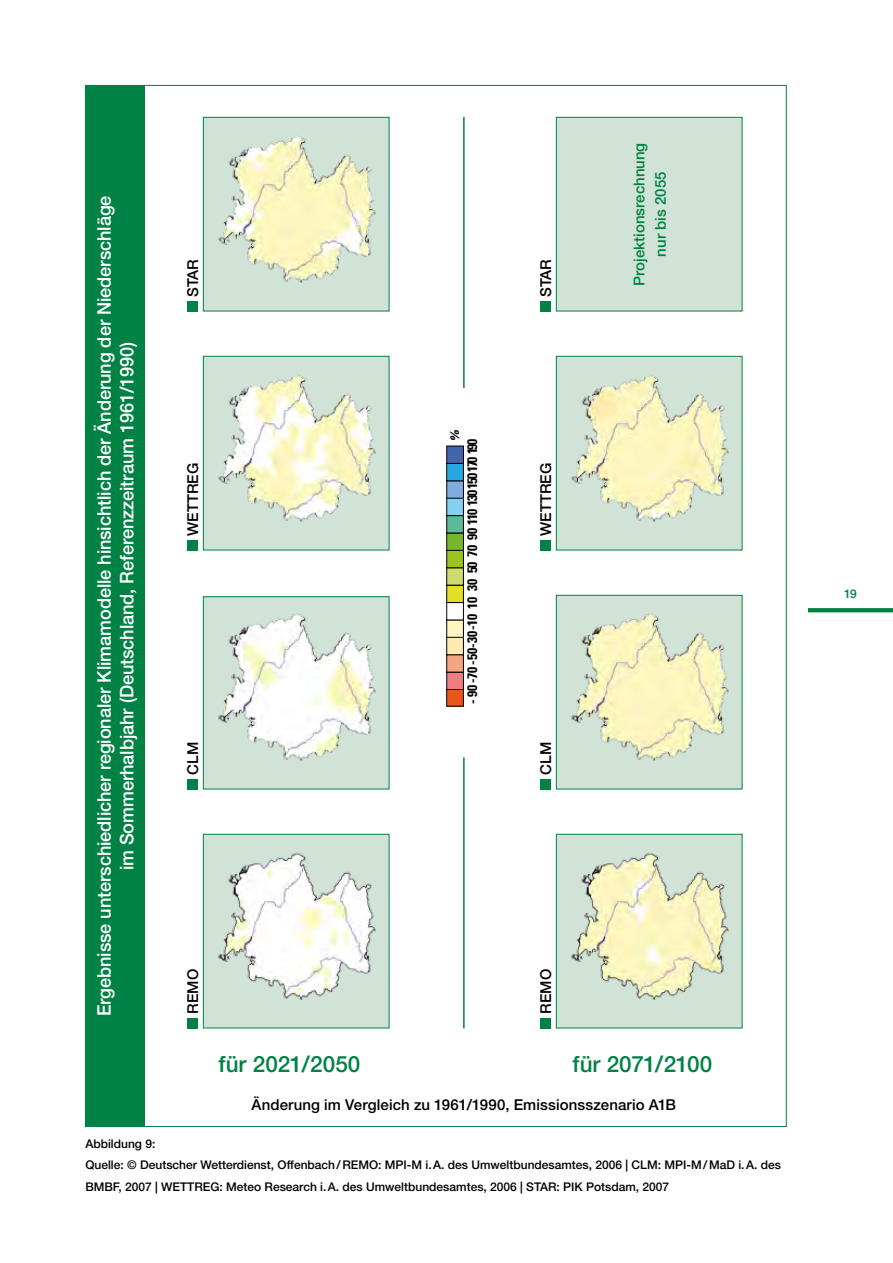
<style>
.page{position:relative;width:893px;height:1263px;background:#fff}
.page>*{position:absolute;margin:0;border:0;box-sizing:border-box;transform-origin:0 0}
.t1{font:500 22.5px "Helvetica Neue";color:#008244}
.t2{font:500 18.75px/22.5px "Helvetica Neue";letter-spacing:-.005em;color:#fff;text-align:center}
.t3{font:500 15px "Helvetica Neue";color:#000}
.t4{font:500 15px/21.3px "Helvetica Neue";color:#008244;text-align:center}
.t5{font:700 condensed 13.8px "Univers LT";letter-spacing:-.01em;color:#000}
.BU_oder_Fusszeile{font:500 12px/21.3px "Helvetica Neue";color:#000}
.t6{font:500 12px "Helvetica Neue";color:#008244}
.t7{font:italic 900 11.85px "Univers LT";color:#000}
</style>
<div class="page">
<svg style="left:808px;top:608px;width:85px;height:4px"></svg>
<div style="left:85px;top:85px;width:702px;height:1042px;background:#fff;border:1px solid #008244"></div>
<div style="left:85px;top:85px;width:60px;height:1042px;background:#008244"></div>
<hr style="left:463px;top:117px;width:2px;height:271px;background:#008244">
<div style="left:447px;top:689px;width:16px;height:17px;background:#ea551d"></div>
<div style="left:446px;top:688px;width:18px;height:19px;border:1px solid #000"></div>
<div style="left:447px;top:672px;width:16px;height:17px;background:#ef7d82"></div>
<div style="left:446px;top:672px;width:18px;height:18px;border:1px solid #000"></div>
<div style="left:447px;top:655px;width:16px;height:17px;background:#f5a483"></div>
<div style="left:446px;top:654px;width:18px;height:19px;border:1px solid #000"></div>
<div style="left:447px;top:637px;width:16px;height:18px;background:#ffebaf"></div>
<div style="left:446px;top:637px;width:18px;height:18px;border:1px solid #000"></div>
<div style="left:447px;top:620px;width:16px;height:17px;background:#fcf6c0"></div>
<div style="left:446px;top:619px;width:18px;height:19px;border:1px solid #000"></div>
<div style="left:446px;top:602px;width:18px;height:18px;border:1px solid #000"></div>
<div style="left:447px;top:585px;width:16px;height:17px;background:#e3df24"></div>
<div style="left:446px;top:585px;width:18px;height:18px;border:1px solid #000"></div>
<div style="left:447px;top:568px;width:16px;height:17px;background:#cfdb6c"></div>
<div style="left:446px;top:567px;width:18px;height:19px;border:1px solid #000"></div>
<div style="left:447px;top:550px;width:16px;height:18px;background:#9bc31c"></div>
<div style="left:446px;top:550px;width:18px;height:18px;border:1px solid #000"></div>
<div style="left:447px;top:533px;width:16px;height:17px;background:#77b82a"></div>
<div style="left:446px;top:532px;width:18px;height:19px;border:1px solid #000"></div>
<div style="left:447px;top:516px;width:16px;height:17px;background:#5aba9a"></div>
<div style="left:446px;top:515px;width:18px;height:18px;border:1px solid #000"></div>
<div style="left:447px;top:498px;width:16px;height:18px;background:#83d0f3"></div>
<div style="left:446px;top:498px;width:18px;height:18px;border:1px solid #000"></div>
<div style="left:447px;top:481px;width:16px;height:17px;background:#80abdc"></div>
<div style="left:446px;top:480px;width:18px;height:19px;border:1px solid #000"></div>
<div style="left:447px;top:463px;width:16px;height:18px;background:#26a7e0"></div>
<div style="left:446px;top:463px;width:18px;height:18px;border:1px solid #000"></div>
<div style="left:447px;top:446px;width:16px;height:17px;background:#4266ae"></div>
<div style="left:446px;top:445px;width:18px;height:19px;border:1px solid #000"></div>
<div style="left:203px;top:834px;width:186px;height:194px;background:#d1e3d6"></div>
<img style="left:218px;top:852px;width:158px;height:148px">
<div style="left:203px;top:834px;width:186px;height:194px;border:1px solid #008244"></div>
<div style="left:187px;top:1018px;width:11px;height:10px;background:#008244"></div>
<div style="left:203px;top:597px;width:186px;height:192px;background:#d1e3d6"></div>
<img style="left:218px;top:613px;width:158px;height:148px">
<div style="left:203px;top:596px;width:186px;height:193px;border:1px solid #008244"></div>
<div style="left:187px;top:779px;width:11px;height:10px;background:#008244"></div>
<div style="left:203px;top:356px;width:186px;height:194px;background:#d1e3d6"></div>
<img style="left:218px;top:375px;width:158px;height:147px">
<div style="left:203px;top:356px;width:186px;height:194px;border:1px solid #008244"></div>
<div style="left:187px;top:540px;width:11px;height:10px;background:#008244"></div>
<div style="left:203px;top:117px;width:186px;height:194px;background:#d1e3d6"></div>
<img style="left:218px;top:136px;width:158px;height:147px">
<div style="left:203px;top:117px;width:186px;height:194px;border:1px solid #008244"></div>
<div style="left:187px;top:301px;width:11px;height:10px;background:#008244"></div>
<div style="left:556px;top:834px;width:186px;height:194px;background:#d1e3d6"></div>
<img style="left:571px;top:852px;width:158px;height:148px">
<div style="left:556px;top:834px;width:186px;height:194px;border:1px solid #008244"></div>
<div style="left:540px;top:1018px;width:11px;height:10px;background:#008244"></div>
<div style="left:556px;top:595px;width:186px;height:194px;background:#d1e3d6"></div>
<img style="left:571px;top:614px;width:158px;height:147px">
<div style="left:556px;top:595px;width:186px;height:194px;border:1px solid #008244"></div>
<div style="left:540px;top:779px;width:11px;height:10px;background:#008244"></div>
<div style="left:556px;top:356px;width:186px;height:194px;background:#d1e3d6"></div>
<img style="left:571px;top:375px;width:158px;height:147px">
<div style="left:556px;top:356px;width:186px;height:194px;border:1px solid #008244"></div>
<div style="left:540px;top:540px;width:11px;height:10px;background:#008244"></div>
<div style="left:556px;top:117px;width:186px;height:194px;background:#d1e3d6"></div>
<div style="left:556px;top:117px;width:186px;height:194px;border:1px solid #008244"></div>
<div style="left:540px;top:301px;width:11px;height:10px;background:#008244"></div>
<hr style="left:463px;top:757px;width:2px;height:271px;background:#008244">
<h2 class="t2" style="left:93px;top:1016px;width:822px;rotate:-90deg">Ergebnisse unterschiedlicher regionaler Klimamodelle hinsichtlich der Änderung der Niederschläge im Sommerhalbjahr (Deutschland, Referenzzeitraum 1961/1990)</h2>
<p class="t3" style="left:184px;top:297px;width:39px;rotate:-90deg">STAR</p>
<p class="t3" style="left:184px;top:536px;width:74px;rotate:-90deg">WETTREG</p>
<p class="t3" style="left:184px;top:775px;width:34px;rotate:-90deg">CLM</p>
<p class="t7" style="left:448px;top:442px;width:14px;rotate:-90deg">%</p>
<p class="t5" style="left:464px;top:704px;width:267px;rotate:-90deg">- 90 -70 -50-30-10 10 30 50 70 90 110 130150170 190</p>
<p class="t3" style="left:537px;top:297px;width:39px;rotate:-90deg">STAR</p>
<p class="t3" style="left:537px;top:536px;width:74px;rotate:-90deg">WETTREG</p>
<p class="t3" style="left:537px;top:775px;width:34px;rotate:-90deg">CLM</p>
<p class="t4" style="left:628px;top:286px;width:144px;rotate:-90deg">Projektionsrechnung nur bis 2055</p>
<p class="t3" style="left:184px;top:1014px;width:46px;rotate:-90deg">REMO</p>
<p class="t1" style="left:219px;top:1050px;width:143px">für 2021/2050</p>
<p class="t3" style="left:537px;top:1014px;width:46px;rotate:-90deg">REMO</p>
<p class="t1" style="left:573px;top:1050px;width:141px">für 2071/2100</p>
<p class="t3" style="left:252px;top:1095px;width:426px">Änderung im Vergleich zu 1961/1990, Emissionsszenario A1B</p>
<p class="BU_oder_Fusszeile" style="left:85px;top:1133px;width:697px">Abbildung 9:<br>Quelle: © Deutscher Wetterdienst, Offenbach/REMO: MPI-M i.A. des Umweltbundesamtes, 2006 | CLM: MPI-M/MaD i.A. des<br>BMBF, 2007 | WETTREG: Meteo Research i.A. des Umweltbundesamtes, 2006 | STAR: PIK Potsdam, 2007</p>
<p class="t6" style="left:844px;top:587px;width:14px">19</p>
</div>
